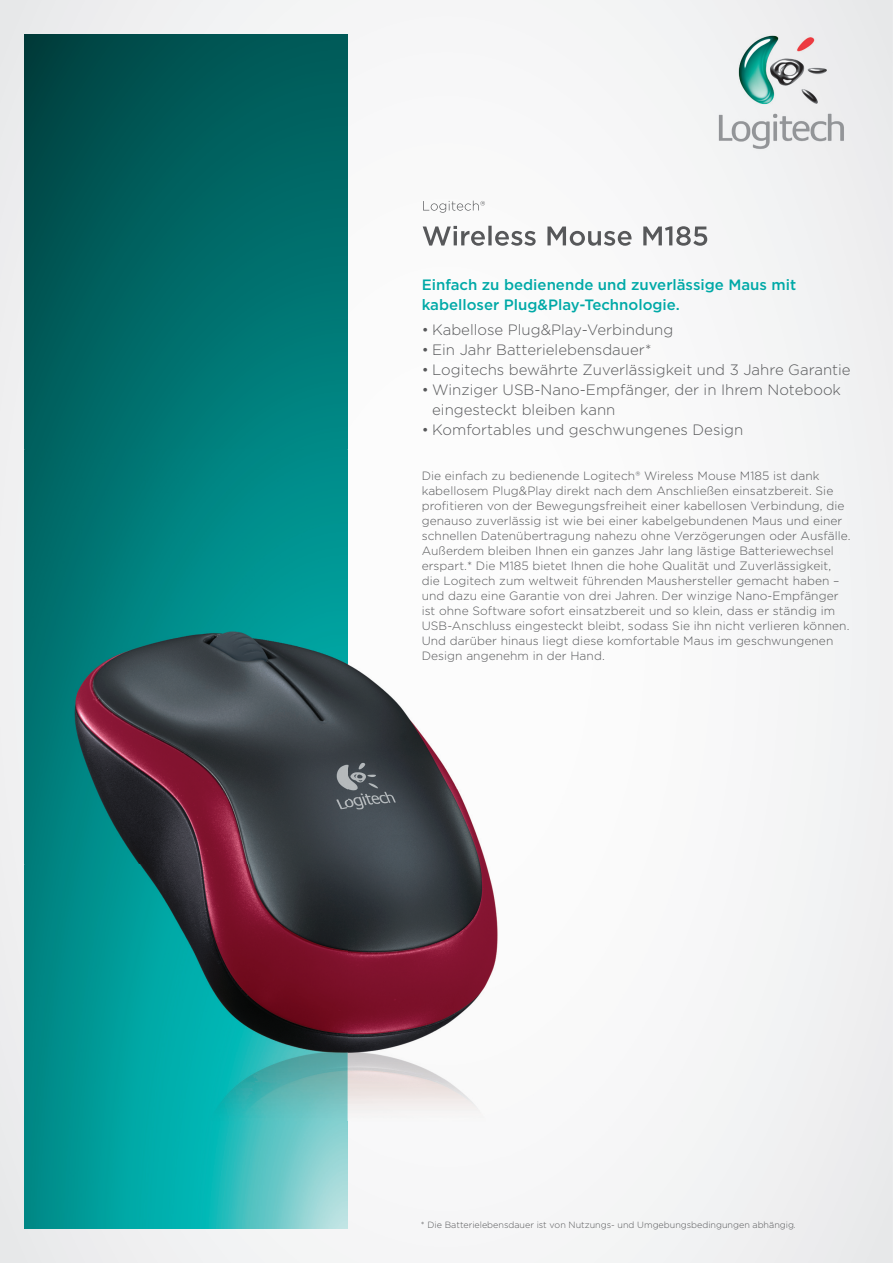
<style>
.page{position:relative;width:893px;height:1263px;background:#fff}
.page>*{position:absolute;margin:0;border:0;box-sizing:border-box;transform-origin:0 0}
.t1{font:300 15px/20px "Gotham";color:#57585a}
.t2{font:500 15px/20px "Gotham";color:#00a9a7}
.t3{font:300 12px/15px "Gotham";letter-spacing:.005em;color:#57585a}
.t4{font:300 9px "Gotham";color:#57585a}
</style>
<div class="page">
<img style="left:0;top:0;width:893px;height:52px">
<div style="left:0;top:52px;width:52px;height:1211px;background:#eeeeef"></div>
<img style="left:348px;top:52px;width:334px;height:1105px">
<div style="left:52px;top:1228px;width:263px;height:35px;background:#f0f1f2"></div>
<img style="left:24px;top:35px;width:324px;height:1193px">
<img style="left:716px;top:32px;width:132px;height:119px">
<img style="left:423px;top:201px;width:62px;height:12px">
<img style="left:423px;top:226px;width:284px;height:20px">
<p class="t2" style="left:422px;top:275px;width:376px">Einfach zu bedienende und zuverlässige Maus mit kabelloser Plug&amp;Play-Technologie.</p>
<p class="t1" style="left:422px;top:320px;width:253px">• Kabellose Plug&amp;Play-Verbindung</p>
<p class="t1" style="left:422px;top:339px;width:231px">• Ein Jahr Batterielebensdauer*</p>
<p class="t1" style="left:422px;top:359px;width:430px">• Logitechs bewährte Zuverlässigkeit und 3 Jahre Garantie</p>
<p class="t1" style="left:432px;top:379px;width:410px;text-indent:-10px">• Winziger USB-Nano-Empfänger, der in Ihrem Notebook eingesteckt bleiben kann</p>
<p class="t1" style="left:422px;top:419px;width:323px">• Komfortables und geschwungenes Design</p>
<p class="t3" style="left:422px;top:468px;width:430px">Die einfach zu bedienende Logitech® Wireless Mouse M185 ist dank kabellosem Plug&amp;Play direkt nach dem Anschließen einsatzbereit. Sie profitieren von der Bewegungsfreiheit einer kabellosen Verbindung, die genauso zuverlässig ist wie bei einer kabelgebundenen Maus und einer schnellen Datenübertragung nahezu ohne Verzögerungen oder Ausfälle.<br>Außerdem bleiben Ihnen ein ganzes Jahr lang lästige Batteriewechsel erspart.* Die M185 bietet Ihnen die hohe Qualität und Zuverlässigkeit, die Logitech zum weltweit führenden Maushersteller gemacht haben – und dazu eine Garantie von drei Jahren. Der winzige Nano-Empfänger ist ohne Software sofort einsatzbereit und so klein, dass er ständig im USB-Anschluss eingesteckt bleibt, sodass Sie ihn nicht verlieren können.<br>Und darüber hinaus liegt diese komfortable Maus im geschwungenen Design angenehm in der Hand.</p>
<p class="t4" style="left:421px;top:1219px;width:377px">* Die Batterielebensdauer ist von Nutzungs- und Umgebungsbedingungen abhängig.</p>
</div>
